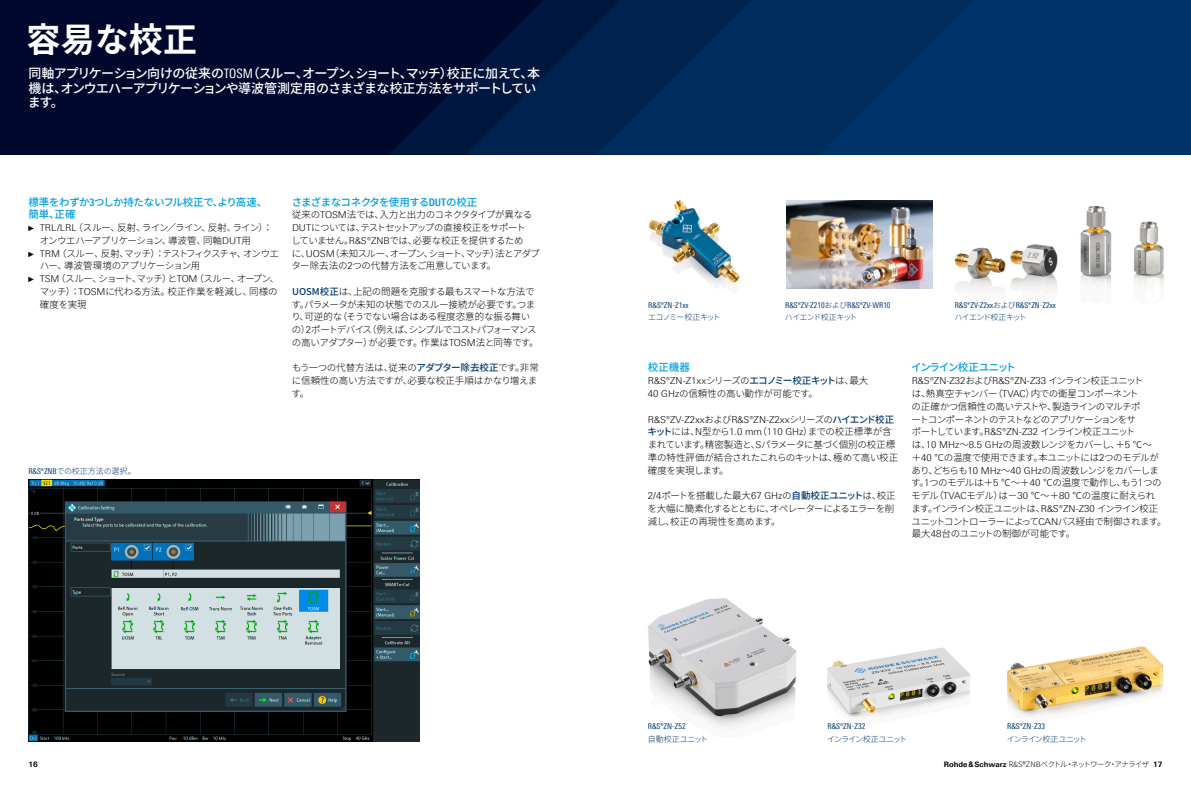
<style>
.page{position:relative;width:1191px;height:794px;background:#fff}
.page>*{position:absolute;margin:0;border:0;box-sizing:border-box;transform-origin:0 0}
.Seiten_Headline_34Pt{font:700 34px "Source Han Sans JP";letter-spacing:.01em;color:#fff}
.Teaser{font:500 13px/14.7px "Source Han Sans JP";letter-spacing:-.055em;color:#fff}
.Absatzfett_cyan{font:500 10.5px/12.8px "Source Han Sans JP";letter-spacing:-.03em;color:#009ee3}
.Absatzfett_cyan-2{font:500 10.5px "Source Han Sans JP";letter-spacing:-.05em;color:#009ee3}
.Absatzfett_cyan-3{font:500 10.5px "Source Han Sans JP";letter-spacing:-.115em;color:#009ee3}
.Haupttext_ohne_Absta{font:300 9.5px/12.8px "Source Han Sans JP";letter-spacing:-.055em;color:#000}
.Haupttext{font:300 9.5px/12.8px "Source Han Sans JP";letter-spacing:-.035em;color:#000}
.Haupttext-2{font:300 9.5px/12.8px "Source Han Sans JP";letter-spacing:-.055em;color:#000}
.Haupttext-3{font:300 9.5px/12.8px "Source Han Sans JP";letter-spacing:-.015em;color:#000}
.Haupttext_ohne_Absta-2{font:300 9.5px/12.8px "Source Han Sans JP";letter-spacing:-.015em;color:#000}
.Bildunterschrift{font:8px/12.8px "Linotype Univers 420 Cn";color:#003872}
.Bildunterschrift-2{font:300 8px/12.8px "Source Han Sans JP";letter-spacing:-.115em;color:#003872}
.Bildunterschrift-3{font:300 8px/12.8px "Source Han Sans JP";letter-spacing:-.075em;color:#003872}
.Bildunterschrift-4{font:300 8px "Source Han Sans JP";letter-spacing:-.01em;color:#003872}
.t1{font:300 7.5px "Source Han Sans JP";letter-spacing:-.085em;color:#000}
.t2{font:700 7.5px "Linotype Univers 630";color:#000}
.s1{font-family:"Linotype Univers 420 Cn";font-weight:400}
.s2{font-family:"Linotype Univers 620 Cn";font-weight:700}
.s3{font-family:"Arial Narrow";font-weight:400;font-size:7.6px}
.s4{font-family:"Linotype Univers 330"}
.s5{font-weight:500;color:#003872}
.s6{font-family:"Source Han Sans JP";font-weight:300}
.s7{font-family:"Linotype Univers 630";font-weight:700}
</style>
<div class="page">
<div style="left:0;top:0;width:1191px;height:154px;background:#00082d"></div>
<svg style="left:390px;top:79px;width:75px;height:75px;fill:#00163e"></svg>
<svg style="left:465px;top:0;width:131px;height:154px"></svg>
<svg style="left:596px;top:0;width:222px;height:154px;background:#002858"></svg>
<svg style="left:818px;top:0;width:373px;height:154px;background:#003166"></svg>
<img style="left:648px;top:598px;width:149px;height:131px">
<img style="left:954px;top:206px;width:210px;height:87px">
<img style="left:648px;top:200px;width:92px;height:92px">
<img style="left:28px;top:479px;width:392px;height:262px">
<img style="left:827px;top:647px;width:144px;height:72px">
<img style="left:786px;top:200px;width:146px;height:88px">
<img style="left:1007px;top:646px;width:156px;height:71px">
<p class="Seiten_Headline_34Pt" style="left:26px;top:21px;width:172px">容易な校正</p>
<p class="Teaser" style="left:28px;top:66px;width:514px">同軸アプリケーション向けの従来の<span class="s1">TOSM</span>（スルー、オープン、ショート、マッチ）校正に加えて、本機は、オンウエハーアプリケーションや導波管測定用のさまざまな校正方法をサポートしています。</p>
<p class="Absatzfett_cyan" style="left:28px;top:195px;width:240px">標準をわずか<span class="s2">3</span>つしか持たないフル校正で、より高速、簡単、正確</p>
<p class="Haupttext_ohne_Absta" style="left:40px;top:221px;width:235px;text-indent:-11px"><span class="s3">►</span> <span class="s4">TRL/LRL</span>（スルー、反射、ライン／ライン、反射、ライン）：オンウエハーアプリケーション、導波管、同軸<span class="s4">DUT</span>用</p>
<p class="Haupttext_ohne_Absta" style="left:40px;top:247px;width:241px;text-indent:-11px"><span class="s3">►</span> <span class="s4">TRM</span>（スルー、反射、マッチ）：テストフィクスチャ、オンウエハー、導波管環境のアプリケーション用</p>
<p class="Haupttext_ohne_Absta" style="left:40px;top:272px;width:241px;text-indent:-11px"><span class="s3">►</span> <span class="s4">TSM</span>（スルー、ショート、マッチ）と<span class="s4">TOM</span>（スルー、オープン、マッチ）：<span class="s4">TOSM</span>に代わる方法。校正作業を軽減し、同様の確度を実現</p>
<p class="Absatzfett_cyan-2" style="left:292px;top:196px;width:187px">さまざまなコネクタを使用する<span class="s2">DUT</span>の校正</p>
<p class="Haupttext_ohne_Absta" style="left:291px;top:209px;width:250px">従来の<span class="s4">TOSM</span>法では、入力と出力のコネクタタイプが異なる<span class="s4">DUT</span>については、テストセットアップの直接校正をサポート<br>していません。<span class="s4">R&amp;S®ZNB</span>では、必要な校正を提供するため<br>に、<span class="s4">UOSM</span>（未知スルー、オープン、ショート、マッチ）法とアダプター除去法の<span class="s4">2</span>つの代替方法をご用意しています。</p>
<p class="Haupttext" style="left:291px;top:285px;width:249px"><span class="s5">UOSM校正</span>は、上記の問題を克服する最もスマートな方法です。パラメータが未知の状態でのスルー接続が必要です。つまり、可逆的な（そうでない場合はある程度恣意的な振る舞いの）<span class="s4">2</span>ポートデバイス（例えば、シンプルでコストパフォーマンスの高いアダプター）が必要です。作業は<span class="s4">TOSM</span>法と同等です。</p>
<p class="Haupttext-3" style="left:291px;top:362px;width:249px">もう一つの代替方法は、従来の<span class="s5">アダプター除去校正</span>です。非常に信頼性の高い方法ですが、必要な校正手順はかなり増えます。</p>
<p class="Bildunterschrift-4" style="left:28px;top:466px;width:109px"><span class="s1">R&amp;S®ZNB</span>での校正方法の選択。</p>
<p class="Bildunterschrift-3" style="left:648px;top:298px;width:74px"><span class="s1">R&amp;S®ZN</span>‑<span class="s1">Z1xx<br></span>エコノミー校正キット</p>
<p class="Bildunterschrift" style="left:785px;top:298px;width:107px">R&amp;S®ZV-Z210<span class="s6">および</span>R&amp;S®ZV-WR10<span class="s6">ハイエンド校正キット</span></p>
<p class="Bildunterschrift" style="left:954px;top:298px;width:103px">R&amp;S®ZV-Z2xx<span class="s6">および</span>R&amp;S®ZN<span class="s6">‑</span>Z2xx<span class="s6">ハイエンド校正キット</span></p>
<p class="Absatzfett_cyan-2" style="left:648px;top:362px;width:43px">校正機器</p>
<p class="Haupttext_ohne_Absta-2" style="left:648px;top:374px;width:222px"><span class="s4">R&amp;S®ZN</span>‑<span class="s4">Z1xx</span>シリーズの<span class="s5">エコノミー校正キット</span>は、最大<br><span class="s4">40 GHz</span>の信頼性の高い動作が可能です。</p>
<p class="Haupttext" style="left:647px;top:413px;width:252px"><span class="s4">R&amp;S®ZV-Z2xx</span>および<span class="s4">R&amp;S®ZN</span>‑<span class="s4">Z2xx</span>シリーズの<span class="s5">ハイエンド校正キット</span>には、<span class="s4">N</span>型から<span class="s4">1.0 mm</span>（<span class="s4">110 GHz</span>）までの校正標準が含まれています。精密製造と、<span class="s4">S</span>パラメータに基づく個別の校正標準の特性評価が結合されたこれらのキットは、極めて高い校正確度を実現します。</p>
<p class="Haupttext-2" style="left:648px;top:489px;width:249px"><span class="s4">2/4</span>ポートを搭載した最大<span class="s4">67 GHz</span>の<span class="s5">自動校正ユニット</span>は、校正を大幅に簡素化するとともに、オペレーターによるエラーを削減し、校正の再現性を高めます。</p>
<p class="Absatzfett_cyan-3" style="left:911px;top:362px;width:106px">インライン校正ユニット</p>
<p class="Haupttext_ohne_Absta" style="left:911px;top:374px;width:257px"><span class="s4">R&amp;S®ZN</span>‑<span class="s4">Z32</span>および<span class="s4">R&amp;S®ZN</span>‑<span class="s4">Z33</span> インライン校正ユニット<br>は、熱真空チャンバー（<span class="s4">TVAC</span>）内での衛星コンポーネント<br>の正確かつ信頼性の高いテストや、製造ラインのマルチポ<br>ートコンポーネントのテストなどのアプリケーションをサ<br>ポートしています。<span class="s4">R&amp;S®ZN</span>‑<span class="s4">Z32</span> インライン校正ユニット<br>は、<span class="s4">10 MHz</span>～<span class="s4">8.5 GHz</span>の周波数レンジをカバーし、＋<span class="s4">5</span> ℃～＋<span class="s4">40</span> ℃の温度で使用できます。本ユニットには<span class="s4">2</span>つのモデルがあり、どちらも<span class="s4">10 MHz</span>～<span class="s4">40 GHz</span>の周波数レンジをカバーします。<span class="s4">1</span>つのモデルは＋<span class="s4">5</span> ℃～＋<span class="s4">40</span> ℃の温度で動作し、もう<span class="s4">1</span>つのモデル（<span class="s4">TVAC</span>モデル）は－<span class="s4">30</span> ℃～＋<span class="s4">80</span> ℃の温度に耐えられます。インライン校正ユニットは、<span class="s4">R&amp;S®ZN</span>‑<span class="s4">Z30</span> インライン校正ユニットコントローラーによって<span class="s4">CAN</span>バス経由で制御されます。最大<span class="s4">48</span>台のユニットの制御が可能です。</p>
<p class="Bildunterschrift" style="left:648px;top:719px;width:62px">R&amp;S®ZN<span class="s6">‑</span>Z52<br><span class="s6">自動校正ユニット</span></p>
<p class="Bildunterschrift-2" style="left:827px;top:719px;width:81px"><span class="s1">R&amp;S®ZN</span>‑<span class="s1">Z32<br></span>インライン校正ユニット</p>
<p class="Bildunterschrift-2" style="left:1007px;top:719px;width:81px"><span class="s1">R&amp;S®ZN</span>‑<span class="s1">Z33<br></span>インライン校正ユニット</p>
<p class="t2" style="left:28px;top:760px;width:11px">16</p>
<p class="t1" style="left:943px;top:760px;width:220px"><span class="s7">Rohde&amp;Schwarz</span> R&amp;S®ZNBベクトル・ネットワーク・アナライザ <span class="s7">17</span></p>
</div>
